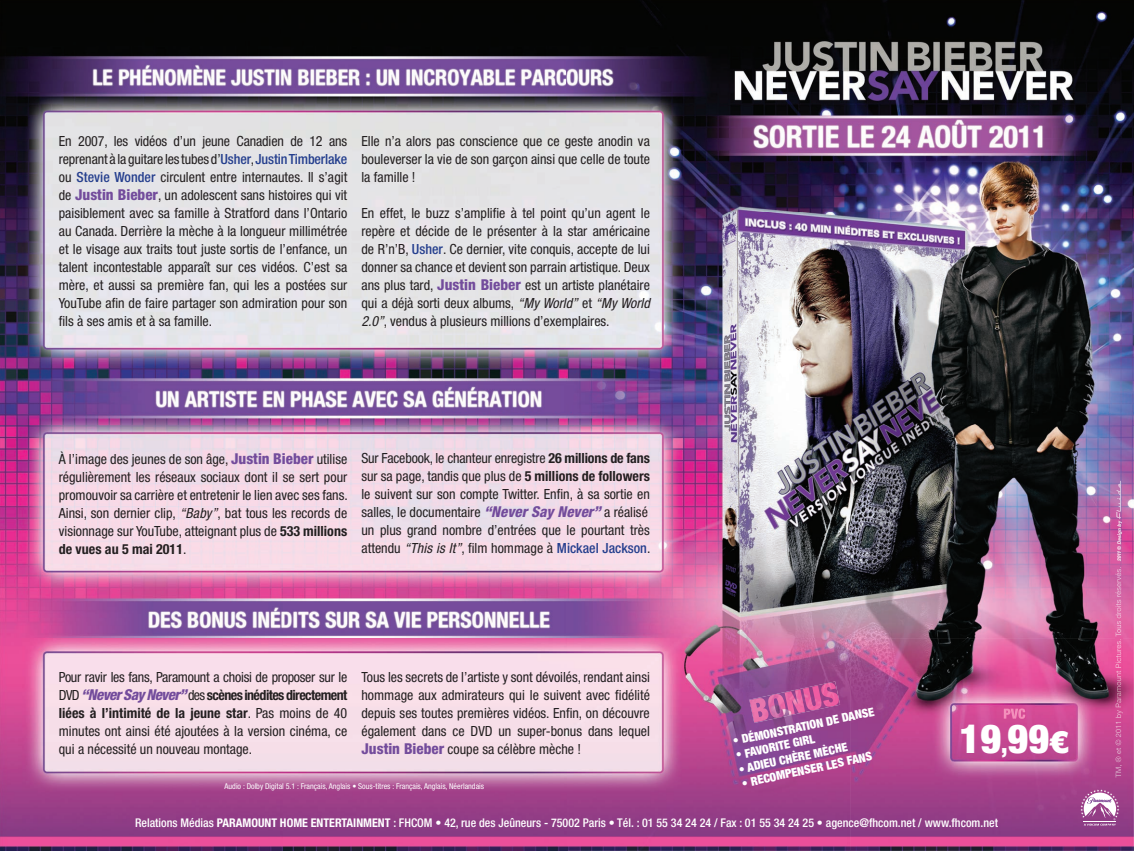
<style>
.page{position:relative;width:1134px;height:851px;background:#fff}
.page>*{position:absolute;margin:0;border:0;box-sizing:border-box;transform-origin:0 0}
.t1{font:900 condensed 40px "Helvetica Neue";color:#fff}
.t2{font:condensed 14px/18px "Helvetica Neue";color:#231f20;text-align:justify}
.t3{font:500 condensed 12px "Helvetica Neue";color:#fff}
.t4{font:900 condensed 12px "Helvetica Neue";color:#fff}
.t5{font:condensed 8px "Helvetica Neue";color:#fff}
.s1{font-weight:500;color:#253f8e}
.s2{font-weight:800;font-size:15px;color:#734c9c}
.s3{font-style:italic}
.s4{font-weight:700}
.s5{font-weight:800;font-style:italic;font-size:15px;color:#734c9c}
.s6{font-size:25px}
.s7{font-family:"Arial";font-stretch:normal;font-size:30px}
</style>
<div class="page">
<img style="left:0;top:0;width:1134px;height:850px">
<img style="left:749px;top:681px;width:91px;height:41px">
<img style="left:1115px;top:567px;width:8px;height:210px">
<svg style="left:1080px;top:789px;width:39px;height:36px"></svg>
<img style="left:1117px;top:480px;width:4px;height:31px">
<svg style="left:1117px;top:511px;width:5px;height:50px"></svg>
<img style="left:1004px;top:708px;width:21px;height:10px">
<p class="t2" style="left:59px;top:132px;width:290px">En 2007, les vidéos d’un jeune Canadien de 12 ans reprenant à la guitare les tubes d’<span class="s1">Usher</span>, <span class="s1">Justin Timberlake </span>ou <span class="s1">Stevie Wonder</span> circulent entre internautes. Il s’agit de <span class="s2">Justin Bieber</span>, un adolescent sans histoires qui vit paisiblement avec sa famille à Stratford dans l’Ontario au Canada. Derrière la mèche à la longueur millimétrée et le visage aux traits tout juste sortis de l’enfance, un talent incontestable apparaît sur ces vidéos. C’est sa mère, et aussi sa première fan, qui les a postées sur YouTube afin de faire partager son admiration pour son fils à ses amis et à sa famille.</p>
<p class="t2" style="left:361px;top:132px;width:290px">Elle n’a alors pas conscience que ce geste anodin va bouleverser la vie de son garçon ainsi que celle de toute la famille !</p>
<p class="t2" style="left:361px;top:204px;width:290px">En effet, le buzz s’amplifie à tel point qu’un agent le repère et décide de le présenter à la star américaine de R’n’B, <span class="s1">Usher</span>. Ce dernier, vite conquis, accepte de lui donner sa chance et devient son parrain artistique. Deux ans plus tard, <span class="s2">Justin Bieber</span> est un artiste planétaire qui a déjà sorti deux albums, <span class="s3">“My World”</span> et <span class="s3">“My World 2.0”</span>, vendus à plusieurs millions d’exemplaires.</p>
<p class="t2" style="left:59px;top:449px;width:290px">À l’image des jeunes de son âge, <span class="s2">Justin Bieber</span> utilise régulièrement les réseaux sociaux dont il se sert pour promouvoir sa carrière et entretenir le lien avec ses fans.<br>Ainsi, son dernier clip, <span class="s3">“Baby”</span>, bat tous les records de visionnage sur YouTube, atteignant plus de <span class="s4">533 millions de vues au 5 mai 2011</span>.</p>
<p class="t2" style="left:361px;top:449px;width:290px;text-align:left">Sur Facebook, le chanteur enregistre <span class="s4">26 millions de fans </span>sur sa page, tandis que plus de <span class="s4">5 millions de followers </span>le suivent sur son compte Twitter. Enfin, à sa sortie en salles, le documentaire <span class="s5">“Never Say Never”</span> a réalisé un plus grand nombre d’entrées que le pourtant très attendu <span class="s3">“This is It”</span>, film hommage à <span class="s1">Mickael Jackson</span>.</p>
<p class="t2" style="left:59px;top:667px;width:290px">Pour ravir les fans, Paramount a choisi de proposer sur le DVD <span class="s5">“Never Say Never”</span> des <span class="s4">scènes inédites directement liées à l’intimité de la jeune star</span>. Pas moins de 40 minutes ont ainsi été ajoutées à la version cinéma, ce qui a nécessité un nouveau montage.</p>
<p class="t2" style="left:361px;top:667px;width:290px">Tous les secrets de l’artiste y sont dévoilés, rendant ainsi hommage aux admirateurs qui le suivent avec fidélité depuis ses toutes premières vidéos. Enfin, on découvre également dans ce DVD un super-bonus dans lequel <span class="s2">Justin Bieber</span> coupe sa célèbre mèche !</p>
<p class="t5" style="left:225px;top:781px;width:261px">Audio : Dolby Digital 5.1 : Français, Anglais • Sous-titres : Français, Anglais, Néerlandais</p>
<p class="t4" style="left:731px;top:733px;width:146px;rotate:-12deg">• DÉMONSTRATION DE DANSE</p>
<h1 class="t1" style="left:959px;top:714px;width:111px">19<span class="s6">,</span>99<span class="s7">€</span></h1>
<p class="t4" style="left:734px;top:748px;width:82px;rotate:-12deg">• FAVORITE GIRL</p>
<p class="t4" style="left:737px;top:762px;width:112px;rotate:-12deg">• ADIEU CHÈRE MÈCHE</p>
<p class="t4" style="left:740px;top:776px;width:134px;rotate:-12deg">• RECOMPENSER LES FANS</p>
<p class="t3" style="left:135px;top:815px;width:864px">Relations Médias <span class="s4">PARAMOUNT HOME ENTERTAINMENT</span> : FHCOM • 42, rue des Jeûneurs - 75002 Paris • Tél. : 01 55 34 24 24 / Fax : 01 55 34 24 25 • agence@fhcom.net / www.fhcom.net</p>
</div>
